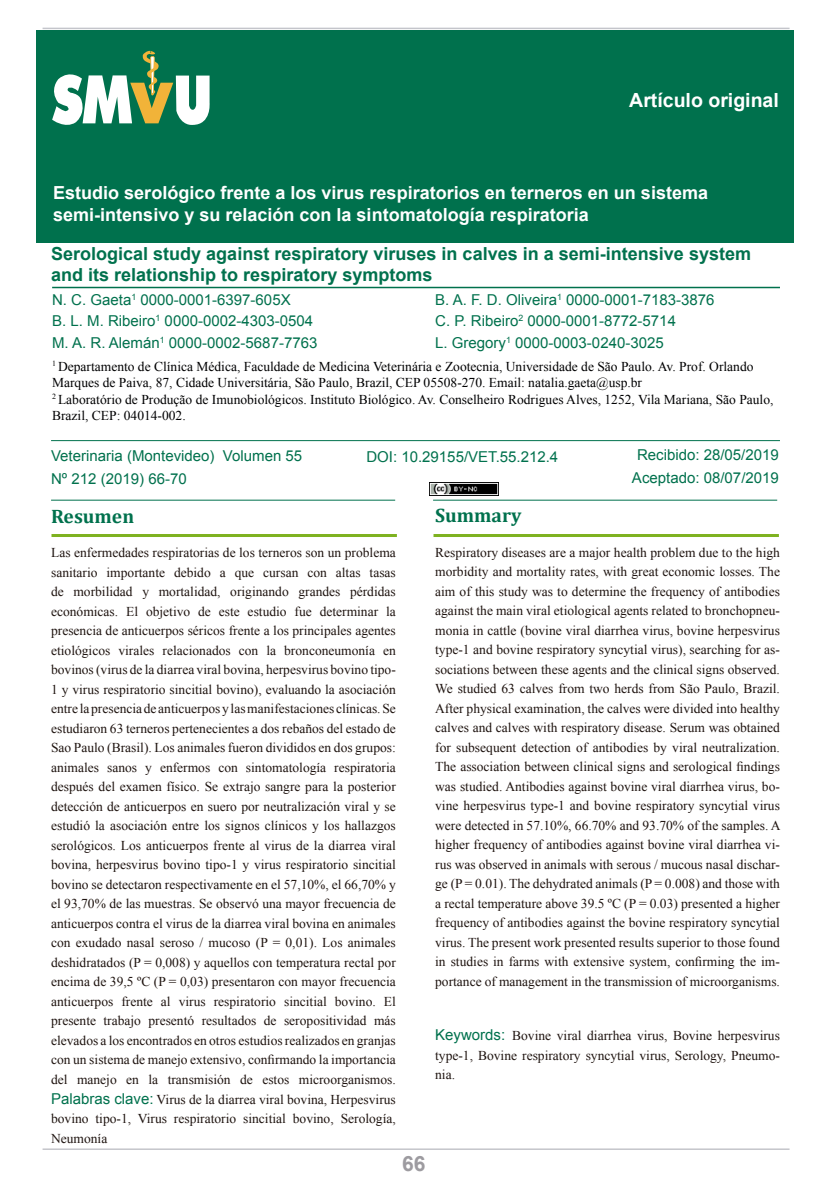
<style>
.page{position:relative;width:830px;height:1191px;background:#fff}
.page>*{position:absolute;margin:0;border:0;box-sizing:border-box;transform-origin:0 0}
.t1{font:700 21px "Arial";color:#9d9ba0}
.t2{font:700 19.5px "Arial";color:#fff}
.t3{font:700 19.5px "Cambria";color:#00714d}
.t4{font:700 18px/22.5px "Arial";color:#fff}
.t5{font:700 18px/21px "Arial";color:#00714d}
.t6{font:15px/21px "Arial";color:#00714d}
.t7{font:13.5px/19.5px "Times New Roman";color:#1f1410;text-align:justify}
.t8{font:13.5px/16.5px "Times New Roman";color:#000002}
.s1{font-family:"Arial";font-size:15px;color:#00714d}
</style>
<div class="page">
<hr style="left:43px;top:28px;width:746px;height:1px;background:#c4c5cb">
<hr style="left:43px;top:1148px;width:746px;height:2px;background:#c4c5cb">
<div style="left:36px;top:30px;width:757px;height:212px;background:#00714d"></div>
<svg style="left:52px;top:51px;width:158px;height:74px"></svg>
<hr style="left:52px;top:287px;width:727px;height:1px;background:#00714d">
<hr style="left:51px;top:440px;width:728px;height:1px;background:#00714d">
<hr style="left:51px;top:534px;width:345px;height:3px;background:#7eb220">
<hr style="left:51px;top:500px;width:344px;height:1px;background:#00714d">
<hr style="left:433px;top:534px;width:345px;height:3px;background:#7eb220">
<hr style="left:433px;top:500px;width:343px;height:1px;background:#00714d">
<img style="left:430px;top:483px;width:68px;height:13px">
<h2 class="t2" style="left:629px;top:87px;width:151px">Artículo original</h2>
<h3 class="t4" style="left:53px;top:182px;width:656px">Estudio serológico frente a los virus respiratorios en terneros en un sistema semi-intensivo y su relación con la sintomatología respiratoria</h3>
<h3 class="t5" style="left:51px;top:243px;width:701px">Serological study against respiratory viruses in calves in a semi-intensive system and its relationship to respiratory symptoms</h3>
<p class="t6" style="left:52px;top:290px;width:267px">N. C. Gaeta<sup>1</sup> 0000-0001-6397-605X<br>B. L. M. Ribeiro<sup>1</sup> 0000-0002-4303-0504<br>M. A. R. Alemán<sup>1</sup> 0000-0002-5687-7763</p>
<p class="t6" style="left:435px;top:290px;width:281px">B. A. F. D. Oliveira<sup>1</sup> 0000-0001-7183-3876<br>C. P. Ribeiro<sup>2</sup> 0000-0001-8772-5714<br>L. Gregory<sup>1</sup> 0000-0003-0240-3025</p>
<p class="t8" style="left:52px;top:358px;width:722px"><sup>1</sup> Departamento de Clínica Médica, Faculdade de Medicina Veterinária e Zootecnia, Universidade de São Paulo. Av. Prof. Orlando Marques de Paiva, 87, Cidade Universitária, São Paulo, Brazil, CEP 05508-270. Email: natalia.gaeta@usp.br<br><sup>2</sup> Laboratório de Produção de Imunobiológicos. Instituto Biológico. Av. Conselheiro Rodrigues Alves, 1252, Vila Mariana, São Paulo, Brazil, CEP: 04014-002.</p>
<p class="t6" style="left:631px;top:444px;width:148px;line-height:22.5px;text-align:center">Recibido: 28/05/2019<br>Aceptado: 08/07/2019</p>
<p class="t6" style="left:51px;top:445px;width:252px;line-height:22.5px">Veterinaria (Montevideo) Volumen 55<br>Nº 212 (2019) 66-70</p>
<h2 class="t3" style="left:51px;top:502px;width:84px">Resumen</h2>
<p class="t7" style="left:51px;top:543px;width:346px">Las enfermedades respiratorias de los terneros son un problema sanitario importante debido a que cursan con altas tasas de morbilidad y mortalidad, originando grandes pérdidas económicas. El objetivo de este estudio fue determinar la presencia de anticuerpos séricos frente a los principales agentes etiológicos virales relacionados con la bronconeumonía en bovinos (virus de la diarrea viral bovina, herpesvirus bovino tipo-1 y virus respiratorio sincitial bovino), evaluando la asociación entre la presencia de anticuerpos y las manifestaciones clínicas. Se estudiaron 63 terneros pertenecientes a dos rebaños del estado de Sao Paulo (Brasil). Los animales fueron divididos en dos grupos: animales sanos y enfermos con sintomatología respiratoria después del examen físico. Se extrajo sangre para la posterior detección de anticuerpos en suero por neutralización viral y se estudió la asociación entre los signos clínicos y los hallazgos serológicos. Los anticuerpos frente al virus de la diarrea viral bovina, herpesvirus bovino tipo-1 y virus respiratorio sincitial bovino se detectaron respectivamente en el 57,10%, el 66,70% y el 93,70% de las muestras. Se observó una mayor frecuencia de anticuerpos contra el virus de la diarrea viral bovina en animales con exudado nasal seroso / mucoso (P = 0,01). Los animales deshidratados (P = 0,008) y aquellos con temperatura rectal por encima de 39,5 ºC (P = 0,03) presentaron con mayor frecuencia anticuerpos frente al virus respiratorio sincitial bovino. El presente trabajo presentó resultados de seropositividad más elevados a los encontrados en otros estudios realizados en granjas con un sistema de manejo extensivo, confirmando la importancia del manejo en la transmisión de estos microorganismos.<br><span class="s1">Palabras clave:</span> Virus de la diarrea viral bovina, Herpesvirus bovino tipo-1, Virus respiratorio sincitial bovino, Serología, Neumonía</p>
<p class="t6" style="left:366px;top:446px;width:193px">DOI: 10.29155/VET.55.212.4</p>
<h2 class="t3" style="left:435px;top:502px;width:88px">Summary</h2>
<p class="t7" style="left:435px;top:542px;width:347px">Respiratory diseases are a major health problem due to the high morbidity and mortality rates, with great economic losses. The aim of this study was to determine the frequency of antibodies against the main viral etiological agents related to bronchopneu&shy;monia in cattle (bovine viral diarrhea virus, bovine herpesvirus type-1 and bovine respiratory syncytial virus), searching for as&shy;sociations between these agents and the clinical signs observed.<br>We studied 63 calves from two herds from São Paulo, Brazil.<br>After physical examination, the calves were divided into healthy calves and calves with respiratory disease. Serum was obtained for subsequent detection of antibodies by viral neutralization.<br>The association between clinical signs and serological findings was studied. Antibodies against bovine viral diarrhea virus, bo&shy;vine herpesvirus type-1 and bovine respiratory syncytial virus were detected in 57.10%, 66.70% and 93.70% of the samples. A higher frequency of antibodies against bovine viral diarrhea vi&shy;rus was observed in animals with serous / mucous nasal dischar&shy;ge (P = 0.01). The dehydrated animals (P = 0.008) and those with a rectal temperature above 39.5 ºC (P = 0.03) presented a higher frequency of antibodies against the bovine respiratory syncytial virus. The present work presented results superior to those found in studies in farms with extensive system, confirming the im&shy;portance of management in the transmission of microorganisms.</p>
<p class="t7" style="left:435px;top:1025px;width:346px"><span class="s1">Keywords:</span> Bovine viral diarrhea virus, Bovine herpesvirus type-1, Bovine respiratory syncytial virus, Serology, Pneumo&shy;nia.</p>
<h1 class="t1" style="left:402px;top:1149px;width:25px">66</h1>
</div>
